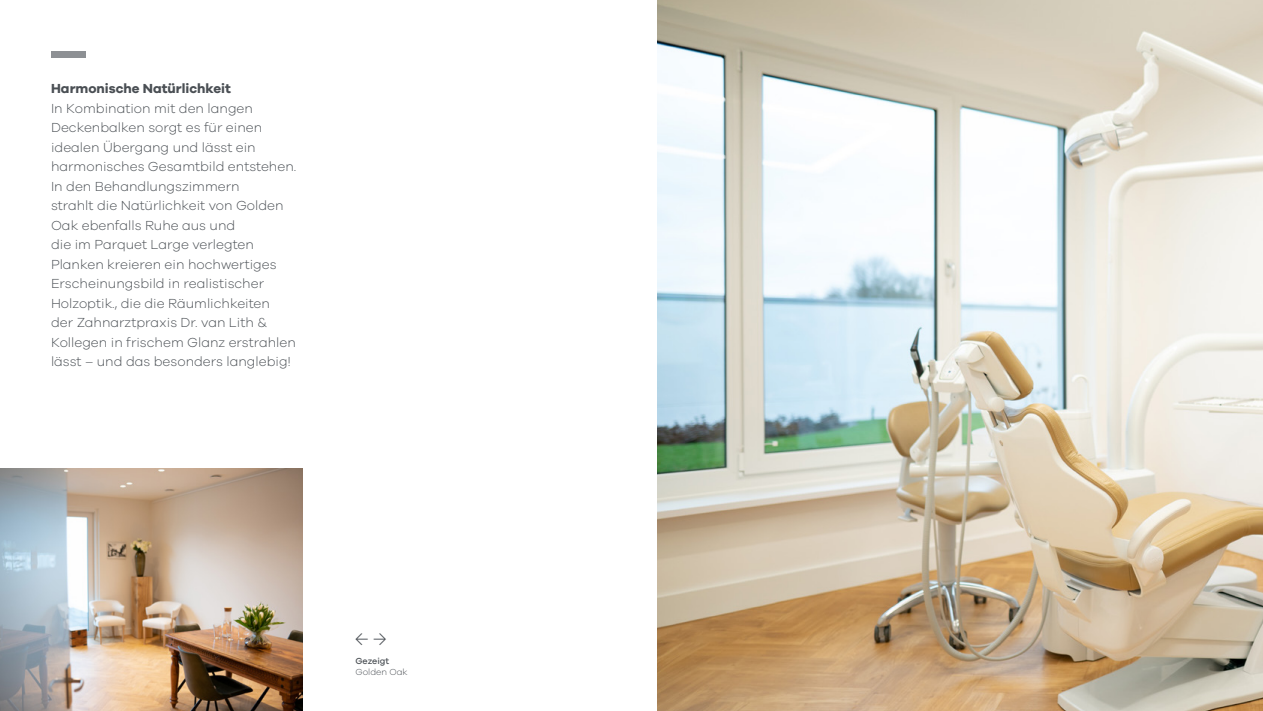
<style>
.page{position:relative;width:1263px;height:711px;background:#fff}
.page>*{position:absolute;margin:0;border:0;box-sizing:border-box;transform-origin:0 0}
.t1{font:300 18px "Galano Grotesque";color:#4a4f54}
.t2{font:300 13.5px/19.5px "Galano Grotesque";color:#4a4f54}
.t3{font:700 13.5px "Galano Grotesque";color:#4a4f54}
.t4{font:300 9px "Galano Grotesque";color:#4a4f54}
.t5{font:500 9px "Galano Grotesque";color:#4a4f54}
</style>
<div class="page">
<img style="left:657px;top:0;width:606px;height:710px">
<div style="left:51px;top:51px;width:34px;height:7px;background:#8d9094"></div>
<img style="left:0;top:468px;width:303px;height:242px">
<p class="t3" style="left:51px;top:80px;width:181px">Harmonische Natürlichkeit</p>
<p class="t2" style="left:51px;top:98px;width:247px">In Kombination mit den langen Deckenbalken sorgt es für einen idealen Übergang und lässt ein harmonisches Gesamtbild entstehen.<br>In den Behandlungszimmern<br>strahlt die Natürlichkeit von Golden Oak ebenfalls Ruhe aus und<br>die im Parquet Large verlegten Planken kreieren ein hochwertiges Erscheinungsbild in realistischer Holzoptik., die die Räumlichkeiten<br>der Zahnarztpraxis Dr. van Lith &amp; Kollegen in frischem Glanz erstrahlen lässt – und das besonders langlebig!</p>
<h1 class="t1" style="left:355px;top:628px;width:32px">← →</h1>
<p class="t5" style="left:355px;top:655px;width:35px">Gezeigt</p>
<p class="t4" style="left:355px;top:666px;width:54px">Golden Oak</p>
</div>
